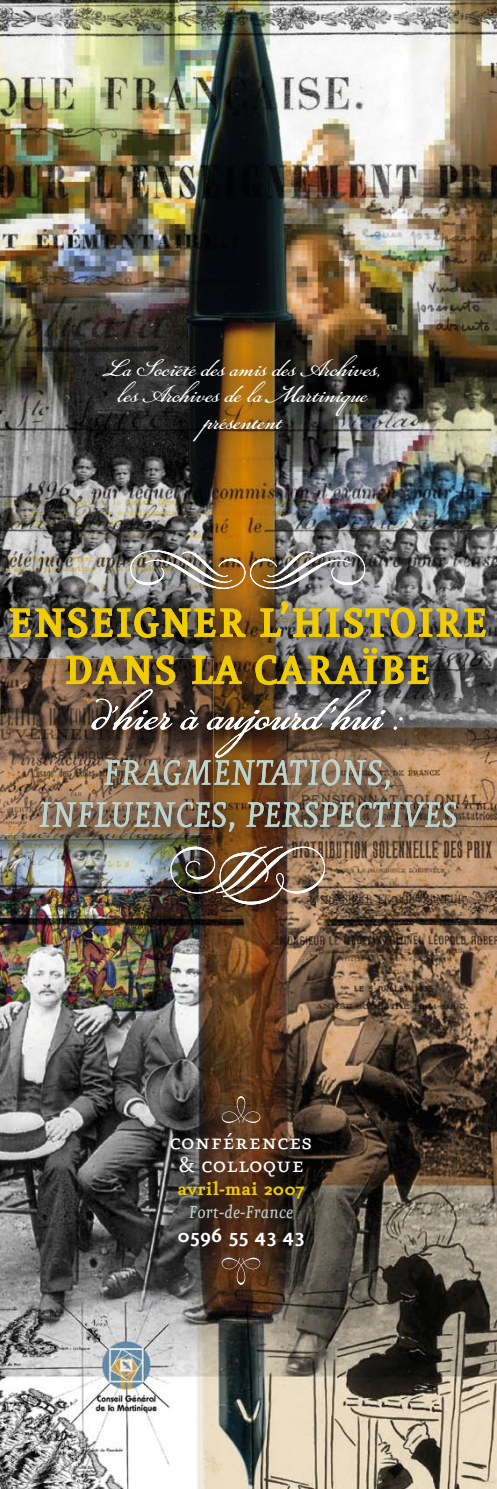
<style>
.page{position:relative;width:497px;height:1489px;background:#fff}
.page>*{position:absolute;margin:0;border:0;box-sizing:border-box;transform-origin:0 0}
.t1{font:26.25px/23.2px "Eureka Small Caps";color:#fff;text-align:center}
.t2{font:24.5px/26.2px "Daisy Lau";color:#fff;text-align:center}
.t3{font:700 22.75px "Eureka";color:#fff}
.t4{font:italic 21px "Eureka";color:#bdd4ce}
.t5{font:700 21px "Eureka";color:#f0cc00}
</style>
<div class="page">
<img style="left:0;top:0;width:496px;height:1488px">
<img style="left:151px;top:1078px;width:184px;height:229px">
<img style="left:87px;top:338px;width:313px;height:123px">
<img style="left:0;top:931px;width:496px;height:1px">
<img style="left:0;top:529px;width:465px;height:154px">
<img style="left:465px;top:529px;width:31px;height:201px">
<img style="left:428px;top:683px;width:37px;height:47px">
<img style="left:0;top:658px;width:213px;height:176px">
<img style="left:130px;top:550px;width:235px;height:39px">
<svg style="left:10px;top:601px;width:475px;height:36px;background:#928031"></svg>
<img style="left:66px;top:648px;width:362px;height:141px">
<svg style="left:39px;top:802px;width:416px;height:29px;background:#897c69"></svg>
<img style="left:170px;top:846px;width:154px;height:58px">
<svg style="left:221px;top:1095px;width:39px;height:27px"></svg>
<svg style="left:221px;top:1257px;width:39px;height:27px"></svg>
<p class="t2" style="left:103px;top:354px;width:280px">La Société des amis des Archives, les Archives de la Martinique présentent</p>
<p class="t1" style="left:169px;top:1131px;width:144px">conférences &amp; colloque</p>
<p class="t5" style="left:177px;top:1179px;width:128px">avril-mai 2007</p>
<p class="t4" style="left:189px;top:1202px;width:105px">Fort-de-France</p>
<p class="t3" style="left:177px;top:1224px;width:128px">0596 55 43 43</p>
</div>
